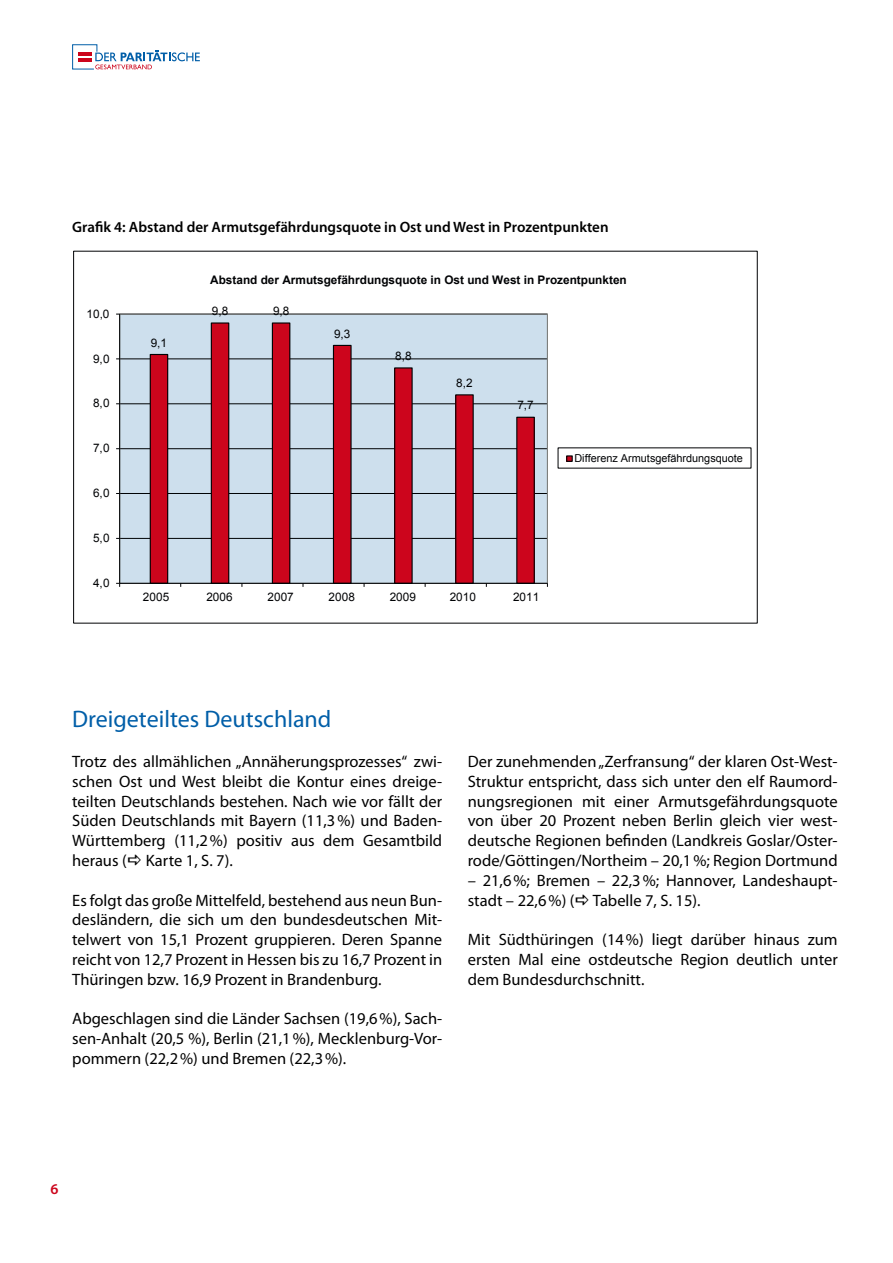
<style>
.page{position:relative;width:893px;height:1263px;background:#fff}
.page>*{position:absolute;margin:0;border:0;box-sizing:border-box;transform-origin:0 0}
.t1{font:24px "Myriad Pro";color:#005ea8}
.t2{font:16.5px/19.8px "Myriad Pro";color:#000;text-align:justify}
.t3{font:600 15px "Myriad Pro";color:#000}
.t4{font:600 15px "Myriad Pro";color:#cc051c}
.t5{font:700 11.85px "Arial";color:#000204}
.t6{font:11.7px "Arial";color:#000204}
.t7{font:10.95px "Arial";color:#000204}
</style>
<div class="page">
<svg style="left:72px;top:44px;width:128px;height:25px"></svg>
<div style="left:120px;top:314px;width:427px;height:269px;background:#cddfed"></div>
<hr style="left:120px;top:359px;width:427px;height:1px;background:#000204">
<hr style="left:120px;top:403px;width:427px;height:1px;background:#000204">
<hr style="left:120px;top:448px;width:427px;height:1px;background:#000204">
<hr style="left:120px;top:493px;width:427px;height:1px;background:#000204">
<hr style="left:120px;top:538px;width:427px;height:1px;background:#000204">
<div style="left:150px;top:354px;width:18px;height:229px;background:#cc051c"></div>
<div style="left:150px;top:354px;width:18px;height:230px;border:1px solid #000204"></div>
<div style="left:211px;top:323px;width:18px;height:260px;background:#cc051c"></div>
<div style="left:211px;top:322px;width:18px;height:262px;border:1px solid #000204"></div>
<div style="left:272px;top:323px;width:18px;height:260px;background:#cc051c"></div>
<div style="left:272px;top:322px;width:18px;height:262px;border:1px solid #000204"></div>
<div style="left:333px;top:345px;width:18px;height:238px;background:#cc051c"></div>
<div style="left:333px;top:345px;width:19px;height:239px;border:1px solid #000204"></div>
<div style="left:395px;top:368px;width:17px;height:215px;background:#cc051c"></div>
<div style="left:394px;top:367px;width:19px;height:217px;border:1px solid #000204"></div>
<div style="left:456px;top:395px;width:17px;height:188px;background:#cc051c"></div>
<div style="left:455px;top:394px;width:19px;height:190px;border:1px solid #000204"></div>
<div style="left:517px;top:417px;width:17px;height:166px;background:#cc051c"></div>
<div style="left:516px;top:417px;width:19px;height:167px;border:1px solid #000204"></div>
<hr style="left:119px;top:314px;width:1px;height:269px;background:#000204">
<hr style="left:120px;top:583px;width:427px;height:1px;background:#000204">
<div style="left:566px;top:455px;width:7px;height:7px;border:1px solid #000204"></div>
<p class="t3" style="left:72px;top:218px;width:538px">Grafik 4: Abstand der Armutsgefährdungsquote in Ost und West in Prozentpunkten</p>
<p class="t6" style="left:87px;top:306px;width:24px">10,0</p>
<p class="t6" style="left:93px;top:351px;width:18px">9,0</p>
<p class="t6" style="left:93px;top:396px;width:18px">8,0</p>
<p class="t6" style="left:93px;top:441px;width:18px">7,0</p>
<p class="t6" style="left:93px;top:485px;width:18px">6,0</p>
<p class="t6" style="left:93px;top:530px;width:18px">5,0</p>
<p class="t6" style="left:93px;top:575px;width:18px">4,0</p>
<p class="t5" style="left:210px;top:272px;width:418px">Abstand der Armutsgefährdungsquote in Ost und West in Prozentpunkten</p>
<p class="t6" style="left:151px;top:335px;width:18px">9,1</p>
<p class="t6" style="left:212px;top:303px;width:18px">9,8</p>
<p class="t6" style="left:273px;top:303px;width:18px">9,8</p>
<p class="t6" style="left:334px;top:326px;width:18px">9,3</p>
<p class="t6" style="left:395px;top:348px;width:18px">8,8</p>
<p class="t6" style="left:456px;top:375px;width:18px">8,2</p>
<p class="t6" style="left:517px;top:398px;width:18px">7,7</p>
<p class="t7" style="left:574px;top:451px;width:170px">Differenz Armutsgefährdungsquote</p>
<p class="t6" style="left:143px;top:589px;width:28px">2005</p>
<p class="t6" style="left:206px;top:589px;width:28px">2006</p>
<p class="t6" style="left:268px;top:589px;width:28px">2007</p>
<p class="t6" style="left:329px;top:589px;width:28px">2008</p>
<p class="t6" style="left:390px;top:589px;width:28px">2009</p>
<p class="t6" style="left:450px;top:589px;width:28px">2010</p>
<p class="t6" style="left:513px;top:589px;width:28px">2011</p>
<h1 class="t1" style="left:72px;top:704px;width:261px">Dreigeteiltes Deutschland</h1>
<p class="t2" style="left:72px;top:751px;width:371px">Trotz des allmählichen „Annäherungsprozesses“ zwi&shy;schen Ost und West bleibt die Kontur eines dreige&shy;teilten Deutschlands bestehen. Nach wie vor fällt der Süden Deutschlands mit Bayern (11,3%) und Baden-Württemberg (11,2%) positiv aus dem Gesamtbild heraus ( Karte 1, S. 7).</p>
<p class="t2" style="left:72px;top:890px;width:371px">Es folgt das große Mittelfeld, bestehend aus neun Bun&shy;desländern, die sich um den bundesdeutschen Mit&shy;telwert von 15,1 Prozent gruppieren. Deren Spanne reicht von 12,7 Prozent in Hessen bis zu 16,7 Prozent in Thüringen bzw. 16,9 Prozent in Brandenburg.</p>
<p class="t2" style="left:72px;top:1009px;width:371px">Abgeschlagen sind die Länder Sachsen (19,6%), Sach&shy;sen-Anhalt (20,5 %), Berlin (21,1%), Mecklenburg-Vor&shy;pommern (22,2%) und Bremen (22,3%).</p>
<p class="t2" style="left:468px;top:751px;width:371px">Der zunehmenden „Zerfransung“ der klaren Ost-West-Struktur entspricht, dass sich unter den elf Raumord&shy;nungsregionen mit einer Armutsgefährdungsquote von über 20 Prozent neben Berlin gleich vier west&shy;deutsche Regionen befinden (Landkreis Goslar/Oster&shy;rode/Göttingen/Northeim – 20,1%; Region Dortmund</p>
<p class="t2" style="left:468px;top:870px;width:371px">– 21,6%; Bremen – 22,3%; Hannover, Landeshaupt&shy;stadt – 22,6%) ( Tabelle 7, S. 15).</p>
<p class="t2" style="left:468px;top:929px;width:371px">Mit Südthüringen (14%) liegt darüber hinaus zum ersten Mal eine ostdeutsche Region deutlich unter dem Bundesdurchschnitt.</p>
<p class="t4" style="left:50px;top:1179px;width:10px">6</p>
</div>
